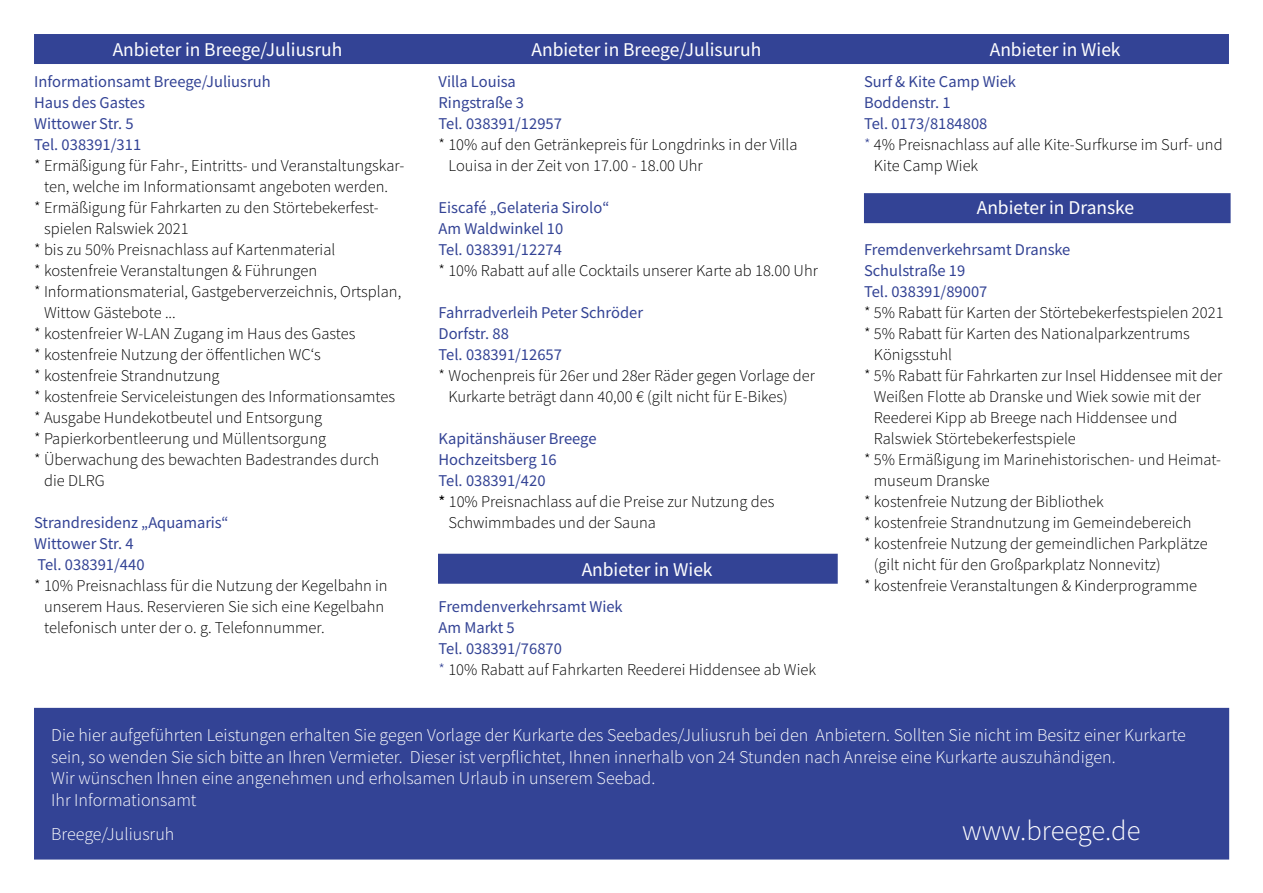
<style>
.page{position:relative;width:1263px;height:893px;background:#fff}
.page>*{position:absolute;margin:0;border:0;box-sizing:border-box;transform-origin:0 0}
.t1{font:28.5px "Source Sans Variable";letter-spacing:.005em;color:#fff}
.t2{font:19.5px "Source Sans Variable";letter-spacing:.02em;color:#fff}
.t3{font:18px/21.6px "Source Sans Variable";letter-spacing:.005em;color:#fff}
.t4{font:16.5px/21px "Source Sans Variable";letter-spacing:.005em;color:#000}
.t5{font:16.5px/21px "Source Sans Variable";letter-spacing:.02em;color:#334395}
.s1{color:#000}
.s2{color:#334395}
</style>
<div class="page">
<div style="left:34px;top:34px;width:1195px;height:30px;background:#334395"></div>
<div style="left:864px;top:193px;width:366px;height:30px;background:#334395"></div>
<div style="left:438px;top:554px;width:400px;height:30px;background:#334395"></div>
<div style="left:35px;top:709px;width:1193px;height:150px;background:#334395"></div>
<div style="left:34px;top:708px;width:1195px;height:151px;border:2px solid #334395"></div>
<p class="t2" style="left:113px;top:38px;width:231px">Anbieter in Breege/Juliusruh</p>
<p class="t2" style="left:532px;top:38px;width:231px">Anbieter in Breege/Julisuruh</p>
<p class="t2" style="left:990px;top:38px;width:131px">Anbieter in Wiek</p>
<p class="t5" style="left:34px;top:71px;width:238px">Informationsamt Breege/Juliusruh<br>Haus des Gastes<br>Wittower Str. 5<br>Tel. 038391/311</p>
<p class="t4" style="left:34px;top:155px;width:372px">* Ermäßigung für Fahr-, Eintritts- und Veranstaltungskar-</p>
<p class="t4" style="left:44px;top:176px;width:345px">ten, welche im Informationsamt angeboten werden.</p>
<p class="t4" style="left:34px;top:197px;width:346px">* Ermäßigung für Fahrkarten zu den Störtebekerfest-</p>
<p class="t4" style="left:44px;top:218px;width:146px">spielen Ralswiek 2021</p>
<p class="t4" style="left:34px;top:239px;width:303px">* bis zu 50% Preisnachlass auf Kartenmaterial</p>
<p class="t4" style="left:34px;top:260px;width:284px">* kostenfreie Veranstaltungen &amp; Führungen</p>
<p class="t4" style="left:34px;top:281px;width:368px">* Informationsmaterial, Gastgeberverzeichnis, Ortsplan,</p>
<p class="t4" style="left:44px;top:302px;width:133px">Wittow Gästebote ...</p>
<p class="t4" style="left:34px;top:323px;width:323px">* kostenfreier W-LAN Zugang im Haus des Gastes</p>
<p class="t4" style="left:34px;top:344px;width:288px">* kostenfreie Nutzung der öffentlichen WC‘s</p>
<p class="t4" style="left:34px;top:365px;width:187px">* kostenfreie Strandnutzung</p>
<p class="t4" style="left:34px;top:386px;width:362px">* kostenfreie Serviceleistungen des Informationsamtes</p>
<p class="t4" style="left:34px;top:407px;width:289px">* Ausgabe Hundekotbeutel und Entsorgung</p>
<p class="t4" style="left:34px;top:428px;width:293px">* Papierkorbentleerung und Müllentsorgung</p>
<p class="t4" style="left:34px;top:449px;width:346px">* Überwachung des bewachten Badestrandes durch</p>
<p class="t4" style="left:44px;top:470px;width:62px">die DLRG</p>
<p class="t5" style="left:34px;top:512px;width:194px">Strandresidenz „Aquamaris“<br>Wittower Str. 4<br>Tel. 038391/440</p>
<p class="t4" style="left:44px;top:575px;width:345px;text-indent:-10px">* 10% Preisnachlass für die Nutzung der Kegelbahn in unserem Haus. Reservieren Sie sich eine Kegelbahn telefonisch unter der o. g. Telefonnummer.</p>
<p class="t5" style="left:439px;top:71px;width:125px">Villa Louisa<br>Ringstraße 3<br>Tel. 038391/12957</p>
<p class="t4" style="left:448px;top:134px;width:350px;text-indent:-10px">* 10% auf den Getränkepreis für Longdrinks in der Villa<br>Louisa in der Zeit von 17.00 - 18.00 Uhr</p>
<p class="t5" style="left:439px;top:197px;width:171px">Eiscafé „Gelateria Sirolo“<br>Am Waldwinkel 10<br>Tel. 038391/12274</p>
<p class="t4" style="left:439px;top:260px;width:381px">* 10% Rabatt auf alle Cocktails unserer Karte ab 18.00 Uhr</p>
<p class="t5" style="left:439px;top:302px;width:205px">Fahrradverleih Peter Schröder<br>Dorfstr. 88<br>Tel. 038391/12657</p>
<p class="t4" style="left:448px;top:365px;width:368px;text-indent:-10px">* Wochenpreis für 26er und 28er Räder gegen Vorlage der<br>Kurkarte beträgt dann 40,00 € (gilt nicht für E-Bikes)</p>
<p class="t5" style="left:439px;top:428px;width:159px">Kapitänshäuser Breege<br>Hochzeitsberg 16<br>Tel. 038391/420</p>
<p class="t4" style="left:448px;top:491px;width:327px;text-indent:-10px">* 10% Preisnachlass auf die Preise zur Nutzung des<br>Schwimmbades und der Sauna</p>
<p class="t2" style="left:582px;top:558px;width:131px">Anbieter in Wiek</p>
<p class="t5" style="left:439px;top:596px;width:379px">Fremdenverkehrsamt Wiek<br>Am Markt 5<br>Tel. 038391/76870<br>* <span class="s1">10% Rabatt auf Fahrkarten Reederei Hiddensee ab Wiek</span></p>
<p class="t5" style="left:864px;top:71px;width:153px">Surf &amp; Kite Camp Wiek</p>
<p class="t5" style="left:864px;top:92px;width:88px">Boddenstr. 1</p>
<p class="t5" style="left:864px;top:113px;width:125px">Tel. 0173/8184808</p>
<p class="t4" style="left:864px;top:134px;width:360px"><span class="s2">*</span> 4% Preisnachlass auf alle Kite-Surfkurse im Surf- und</p>
<p class="t4" style="left:874px;top:155px;width:106px">Kite Camp Wiek</p>
<p class="t2" style="left:977px;top:196px;width:158px">Anbieter in Dranske</p>
<p class="t5" style="left:864px;top:239px;width:208px">Fremdenverkehrsamt Dranske<br>Schulstraße 19<br>Tel. 038391/89007</p>
<p class="t4" style="left:864px;top:302px;width:361px">* 5% Rabatt für Karten der Störtebekerfestspielen 2021</p>
<p class="t4" style="left:864px;top:323px;width:327px">* 5% Rabatt für Karten des Nationalparkzentrums</p>
<p class="t4" style="left:874px;top:344px;width:79px">Königsstuhl</p>
<p class="t4" style="left:864px;top:365px;width:360px">* 5% Rabatt für Fahrkarten zur Insel Hiddensee mit der</p>
<p class="t4" style="left:874px;top:386px;width:328px">Weißen Flotte ab Dranske und Wiek sowie mit der</p>
<p class="t4" style="left:874px;top:407px;width:305px">Reederei Kipp ab Breege nach Hiddensee und</p>
<p class="t4" style="left:874px;top:428px;width:203px">Ralswiek Störtebekerfestspiele</p>
<p class="t4" style="left:864px;top:449px;width:359px">* 5% Ermäßigung im Marinehistorischen- und Heimat-</p>
<p class="t4" style="left:874px;top:470px;width:117px">museum Dranske</p>
<p class="t4" style="left:864px;top:491px;width:241px">* kostenfreie Nutzung der Bibliothek</p>
<p class="t4" style="left:864px;top:512px;width:329px">* kostenfreie Strandnutzung im Gemeindebereich</p>
<p class="t4" style="left:864px;top:533px;width:345px">* kostenfreie Nutzung der gemeindlichen Parkplätze</p>
<p class="t4" style="left:874px;top:554px;width:288px">(gilt nicht für den Großparkplatz Nonnevitz)</p>
<p class="t4" style="left:864px;top:575px;width:335px">* kostenfreie Veranstaltungen &amp; Kinderprogramme</p>
<p class="t3" style="left:51px;top:724px;width:1136px">Die hier aufgeführten Leistungen erhalten Sie gegen Vorlage der Kurkarte des Seebades/Juliusruh bei den Anbietern. Sollten Sie nicht im Besitz einer Kurkarte sein, so wenden Sie sich bitte an Ihren Vermieter. Dieser ist verpflichtet, Ihnen innerhalb von 24 Stunden nach Anreise eine Kurkarte auszuhändigen.<br>Wir wünschen Ihnen eine angenehmen und erholsamen Urlaub in unserem Seebad.<br>Ihr Informationsamt</p>
<p class="t3" style="left:51px;top:823px;width:125px">Breege/Juliusruh</p>
<h1 class="t1" style="left:962px;top:813px;width:180px">www.breege.de</h1>
</div>
